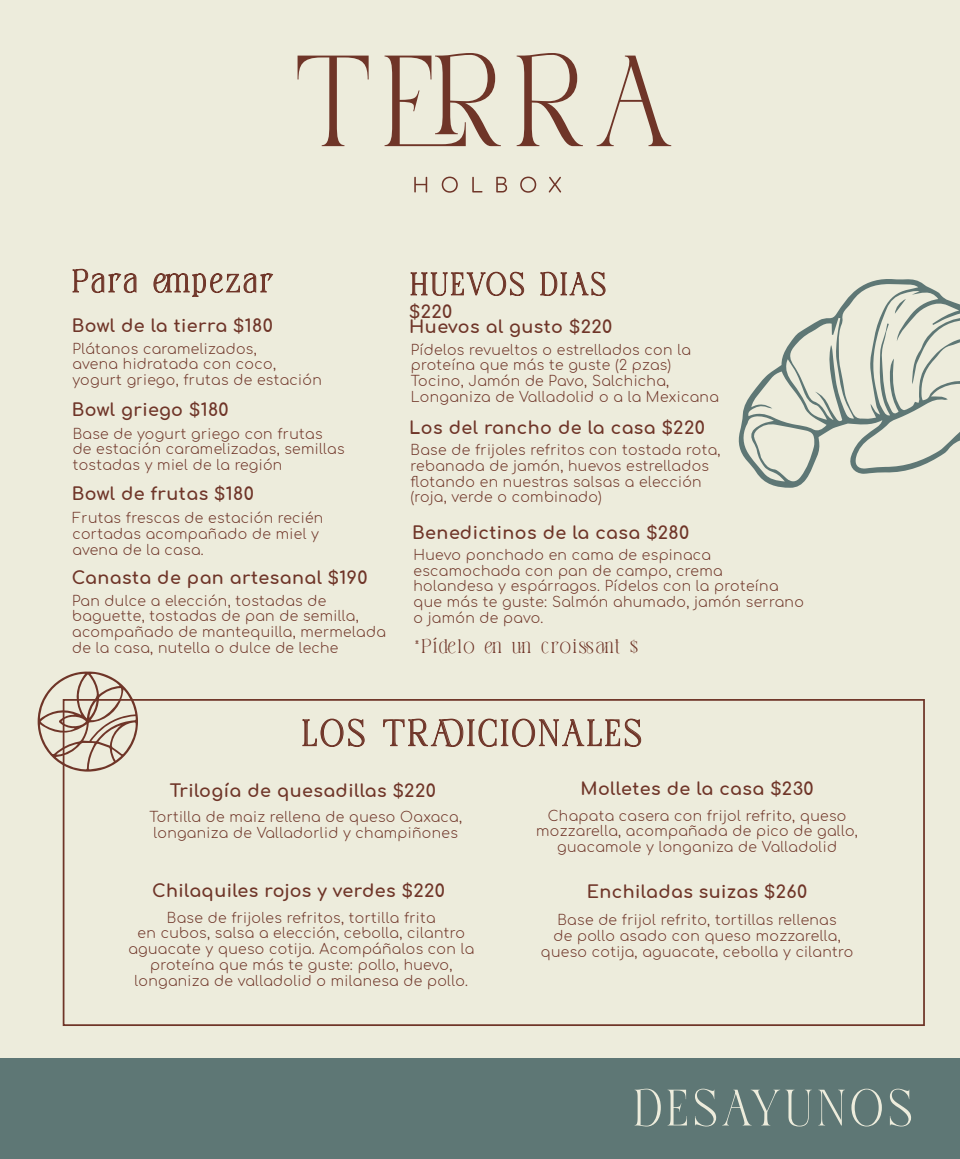
<style>
.page{position:relative;width:960px;height:1159px;background:#fff}
.page>*{position:absolute;margin:0;border:0;box-sizing:border-box;transform-origin:0 0}
.t1{font:51.62px "CREMISSS Regular";letter-spacing:.1em;color:#edecdc}
.t2{font:37.27px "CREMISSS Regular";letter-spacing:.1em;color:#6f3528}
.t3{font:31.85px "CREMISSS Regular";letter-spacing:.1em;color:#6f3528}
.t4{font:31.68px "CREMISSS Regular";letter-spacing:.1em;color:#6f3528}
.t5{font:19.95px "CREMISSS Regular";letter-spacing:.09em;color:#6f3528}
.t6{font:700 17.5px "Comfortaa";letter-spacing:.025em;color:#6f3528}
.t7{font:300 14px/15.8px "Comfortaa";letter-spacing:.025em;color:#6f3528}
</style>
<div class="page">
<div style="left:0;top:0;width:959px;height:1068px;background:#edecdc"></div>
<div style="left:0;top:1058px;width:959px;height:100px;background:#5e7775"></div>
<svg style="left:297px;top:56px;width:71px;height:90px"></svg>
<svg style="left:384px;top:53px;width:117px;height:93px"></svg>
<svg style="left:516px;top:53px;width:67px;height:93px"></svg>
<svg style="left:596px;top:56px;width:75px;height:90px"></svg>
<svg style="left:414px;top:177px;width:13px;height:15px"></svg>
<svg style="left:441px;top:176px;width:16px;height:17px"></svg>
<svg style="left:472px;top:177px;width:10px;height:15px"></svg>
<svg style="left:496px;top:177px;width:11px;height:15px"></svg>
<svg style="left:520px;top:176px;width:16px;height:17px"></svg>
<svg style="left:548px;top:177px;width:13px;height:15px"></svg>
<svg style="left:72px;top:268px;width:65px;height:25px"></svg>
<svg style="left:153px;top:273px;width:121px;height:24px"></svg>
<svg style="left:410px;top:271px;width:114px;height:25px"></svg>
<svg style="left:540px;top:271px;width:66px;height:25px"></svg>
<svg style="left:302px;top:718px;width:63px;height:29px"></svg>
<svg style="left:383px;top:718px;width:258px;height:29px"></svg>
<svg style="left:38px;top:671px;width:100px;height:100px"></svg>
<div style="left:63px;top:699px;width:861px;height:326px;border:2px solid #6f3528"></div>
<svg style="left:738px;top:279px;width:221px;height:208px"></svg>
<svg style="left:894px;top:299px;width:11px;height:15px"></svg>
<svg style="left:885px;top:323px;width:3px;height:8px"></svg>
<h3 class="t3" style="left:72px;top:263px;width:201px">Para empezar</h3>
<h3 class="t4" style="left:410px;top:266px;width:197px">HUEVOS DIAS</h3>
<p class="t6" style="left:72px;top:310px;width:202px">Bowl de la tierra $180</p>
<p class="t7" style="left:73px;top:338px;width:251px">Plátanos caramelizados,<br>avena hidratada con coco, yogurt griego, frutas de estación</p>
<p class="t7" style="left:73px;top:423px;width:273px">Base de yogurt griego con frutas de estación caramelizadas, semillas tostadas y miel de la región</p>
<p class="t7" style="left:72px;top:508px;width:252px">Frutas frescas de estación recién cortadas acompañado de miel y avena de la casa.</p>
<p class="t7" style="left:72px;top:590px;width:315px">Pan dulce a elección, tostadas de baguette, tostadas de pan de semilla, acompañado de mantequilla, mermelada de la casa, nutella o dulce de leche</p>
<p class="t6" style="left:72px;top:394px;width:158px">Bowl griego $180</p>
<p class="t6" style="left:72px;top:478px;width:183px">Bowl de frutas $180</p>
<p class="t6" style="left:72px;top:562px;width:297px">Canasta de pan artesanal $190</p>
<p class="t6" style="left:409px;top:295px;width:45px">$220</p>
<p class="t6" style="left:409px;top:311px;width:204px">Huevos al gusto $220</p>
<p class="t7" style="left:411px;top:339px;width:309px">Pídelos revueltos o estrellados con la proteína que más te guste (2 pzas)<br>Tocino, Jamón de Pavo, Salchicha, Longaniza de Valladolid o a la Mexicana</p>
<p class="t6" style="left:409px;top:411px;width:297px">Los del rancho de la casa $220</p>
<p class="t7" style="left:410px;top:440px;width:311px">Base de frijoles refritos con tostada rota, rebanada de jamón, huevos estrellados flotando en nuestras salsas a elección (roja, verde o combinado)</p>
<p class="t6" style="left:412px;top:516px;width:279px">Benedictinos de la casa $280</p>
<p class="t7" style="left:413px;top:545px;width:392px">Huevo ponchado en cama de espinaca escamochada con pan de campo, crema holandesa y espárragos. Pídelos con la proteína que más te guste: Salmón ahumado, jamón serrano o jamón de pavo.</p>
<h3 class="t5" style="left:415px;top:635px;width:225px">*Pídelo en un croissant $</h3>
<h2 class="t2" style="left:302px;top:711px;width:341px">LOS TRADICIONALES</h2>
<p class="t6" style="left:170px;top:774px;width:267px">Trilogía de quesadillas $220</p>
<p class="t7" style="left:149px;top:807px;width:314px">Tortilla de maiz rellena de queso Oaxaca, longaniza de Valladorlid y champiñones</p>
<p class="t6" style="left:152px;top:874px;width:294px">Chilaquiles rojos y verdes $220</p>
<p class="t7" style="left:128px;top:907px;width:347px;text-align:center">Base de frijoles refritos, tortilla frita<br>en cubos, salsa a elección, cebolla, cilantro aguacate y queso cotija. Acompáñalos con la proteína que más te guste: pollo, huevo, longaniza de valladolid o milanesa de pollo.</p>
<p class="t6" style="left:580px;top:772px;width:235px">Molletes de la casa $230</p>
<p class="t7" style="left:536px;top:805px;width:323px;text-align:center">Chapata casera con frijol refrito, queso mozzarella, acompañada de pico de gallo, guacamole y longaniza de Valladolid</p>
<p class="t6" style="left:586px;top:875px;width:222px">Enchiladas suizas $260</p>
<p class="t7" style="left:540px;top:910px;width:314px;text-align:center">Base de frijol refrito, tortillas rellenas<br>de pollo asado con queso mozzarella, queso cotija, aguacate, cebolla y cilantro</p>
<h1 class="t1" style="left:633px;top:1078px;width:280px">DESAYUNOS</h1>
</div>
